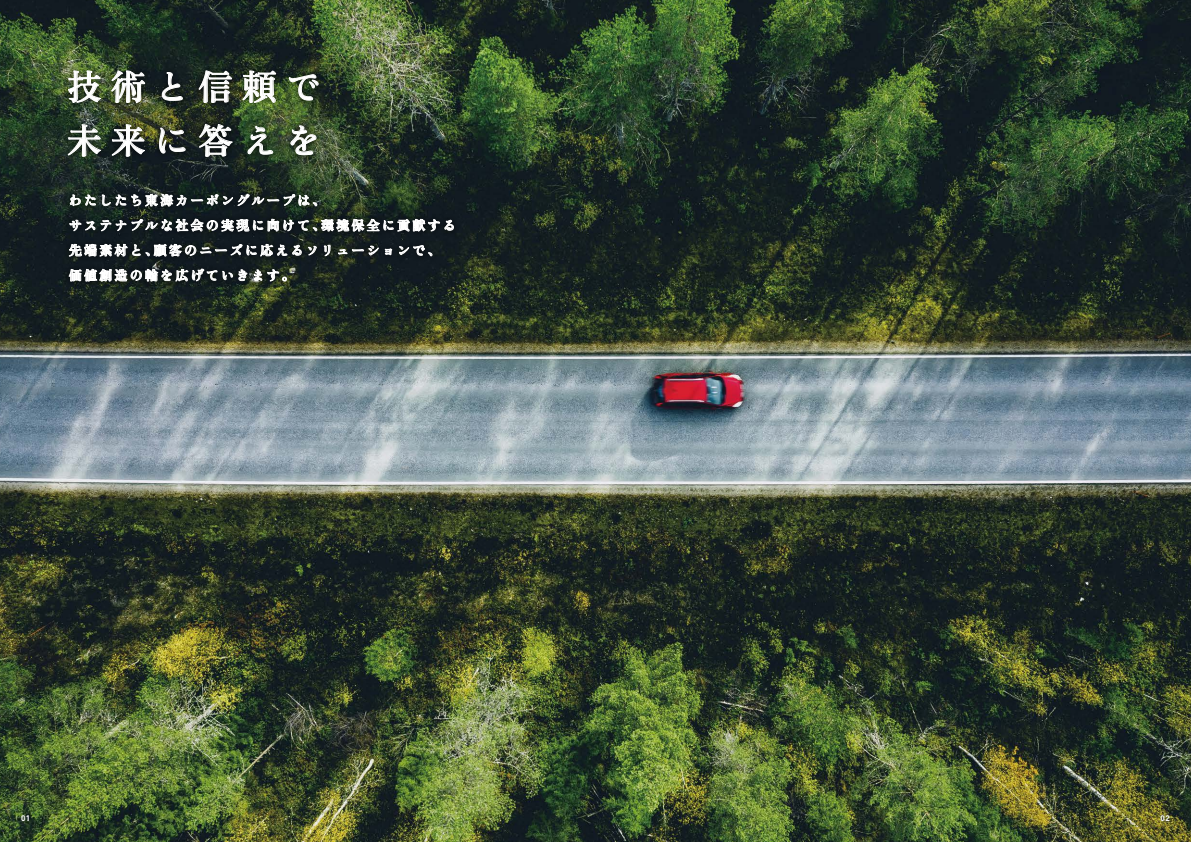
<style>
.page{position:relative;width:1191px;height:842px;background:#fff}
.page>*{position:absolute;margin:0;border:0;box-sizing:border-box;transform-origin:0 0}
.t1{font:600 35px/53.7px "Zen Old Mincho";letter-spacing:.25em;color:#fff}
.t2{font:800 13px/25px "Zen Old Mincho";letter-spacing:.17em;color:#fff}
.t3{font:700 8px "DIN";color:#fff}
</style>
<div class="page">
<img style="left:0;top:0;width:1191px;height:842px">
<img style="left:60px;top:184px;width:454px;height:120px">
<svg style="left:70px;top:195px;width:26px;height:11px"></svg>
<svg style="left:102px;top:194px;width:215px;height:12px;background:#5a6161"></svg>
<svg style="left:70px;top:220px;width:25px;height:11px"></svg>
<svg style="left:101px;top:220px;width:25px;height:11px"></svg>
<svg style="left:132px;top:218px;width:321px;height:17px"></svg>
<svg style="left:69px;top:244px;width:71px;height:12px"></svg>
<svg style="left:146px;top:244px;width:155px;height:12px"></svg>
<svg style="left:308px;top:246px;width:8px;height:9px"></svg>
<svg style="left:324px;top:245px;width:6px;height:11px"></svg>
<svg style="left:338px;top:246px;width:40px;height:9px"></svg>
<svg style="left:385px;top:249px;width:7px;height:6px"></svg>
<svg style="left:399px;top:245px;width:33px;height:15px"></svg>
<svg style="left:69px;top:264px;width:164px;height:21px"></svg>
<svg style="left:239px;top:270px;width:8px;height:11px"></svg>
<svg style="left:254px;top:270px;width:33px;height:11px"></svg>
<img style="left:58px;top:60px;width:280px;height:106px">
<svg style="left:68px;top:71px;width:34px;height:32px"></svg>
<svg style="left:111px;top:71px;width:34px;height:32px"></svg>
<svg style="left:162px;top:72px;width:21px;height:29px"></svg>
<svg style="left:199px;top:71px;width:33px;height:32px"></svg>
<svg style="left:243px;top:71px;width:33px;height:32px"></svg>
<svg style="left:289px;top:74px;width:29px;height:26px"></svg>
<svg style="left:68px;top:125px;width:33px;height:32px"></svg>
<svg style="left:112px;top:124px;width:33px;height:33px"></svg>
<svg style="left:159px;top:128px;width:26px;height:25px"></svg>
<svg style="left:199px;top:116px;width:34px;height:41px"></svg>
<svg style="left:248px;top:126px;width:25px;height:28px"></svg>
<svg style="left:291px;top:125px;width:25px;height:30px"></svg>
<h1 class="t1" style="left:67px;top:59px;width:255px">技術と信頼で未来に答えを</h1>
<p class="t2" style="left:69px;top:188px;width:388px">わたしたち東海カーボングループは、<br>サステナブルな社会の実現に向けて、環境保全に貢献する先端素材と、顧客のニーズに応えるソリューションで、価値創造の輪を広げていきます。</p>
<p class="t3" style="left:21px;top:813px;width:11px">01</p>
<p class="t3" style="left:1160px;top:813px;width:11px">02</p>
</div>
